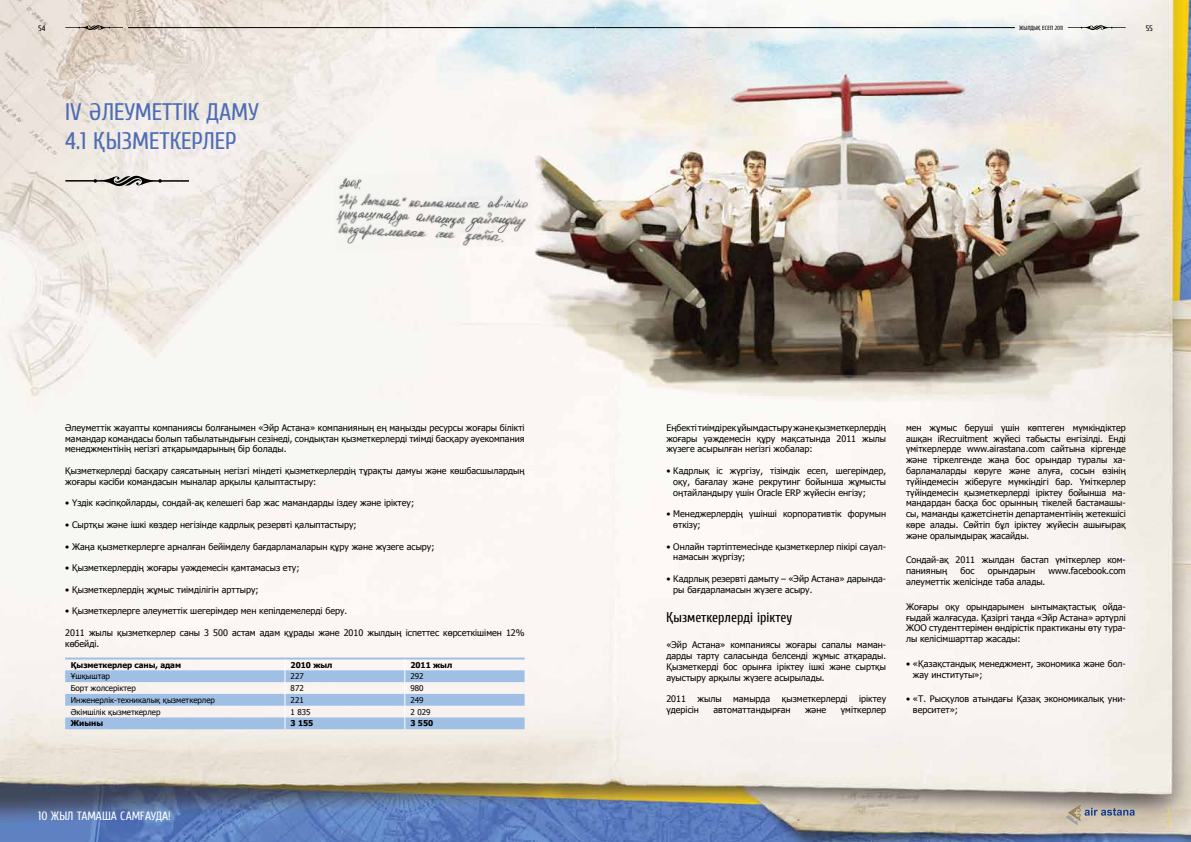
<style>
.page{position:relative;width:1191px;height:842px;background:#fff}
.page>*{position:absolute;margin:0;border:0;box-sizing:border-box;transform-origin:0 0}
.t1{font:24px/28.8px "Cuprum FF Ukz";color:#4e6db4}
.t2{font:14px "Cuprum FF Ukz";color:#000}
.t3{font:12px "Cuprum FF Ukz";letter-spacing:-.005em;color:#fff}
.t4{font:9px/10.8px "Tahoma";color:#000}
.t5{font:8px "Tahoma";color:#000}
.t6{font:700 8px "Tahoma";color:#000}
.t7{font:8px "Cuprum FF Ukz";color:#000}
.t8{font:6px "Cuprum FF Ukz";letter-spacing:-.005em;color:#000}
</style>
<div class="page">
<img style="left:0;top:0;width:1191px;height:842px">
<img style="left:333px;top:169px;width:200px;height:83px">
<svg style="left:1067px;top:25px;width:58px;height:5px"></svg>
<svg style="left:65px;top:25px;width:58px;height:5px"></svg>
<hr style="left:128px;top:27px;width:467px;height:1px;background:#000">
<svg style="left:1065px;top:804px;width:69px;height:21px"></svg>
<svg style="left:1167px;top:807px;width:1px;height:20px"></svg>
<hr style="left:596px;top:27px;width:418px;height:1px;background:#000">
<svg style="left:65px;top:176px;width:123px;height:10px"></svg>
<hr style="left:65px;top:657px;width:220px;height:2px;background:#9fbfe4">
<hr style="left:285px;top:657px;width:120px;height:2px;background:#9fbfe4">
<hr style="left:405px;top:657px;width:119px;height:2px;background:#9fbfe4">
<svg style="left:65px;top:659px;width:459px;height:70px"></svg>
<p class="t7" style="left:38px;top:24px;width:9px">54</p>
<p class="t8" style="left:1019px;top:24px;width:45px">Жылдық есеп 2011</p>
<p class="t7" style="left:1145px;top:24px;width:8px">55</p>
<h1 class="t1" style="left:65px;top:97px;width:37px">IV ӘЛЕУМЕТТ</h1>
<h1 class="t1" style="left:65px;top:97px;width:170px;text-indent:118px">ІК ДАМУ<br>4.1 Қызметкерлер</h1>
<p class="t4" style="left:65px;top:422px;width:461px;text-align:justify">Әлеуметтік жауапты компаниясы болғанымен «Эйр Астана» компанияның ең маңызды ресурсы жоғары білікті мамандар командасы болып табылатындығын сезінеді, сондықтан қызметкерлерді тиімді басқару әуекомпания менеджментінің негізгі атқарымдарының бір болады.</p>
<p class="t4" style="left:65px;top:465px;width:461px">Қызметкерлерді басқару саясатының негізгі міндеті қызметкерлердің тұрақты дамуы және көшбасшылардың жоғары кәсіби командасын мыналар арқылы қалыптастыру:</p>
<p class="t4" style="left:65px;top:497px;width:350px">• Үздік кәсіпқойларды, сондай-ақ келешегі бар жас мамандарды іздеу және іріктеу;</p>
<p class="t4" style="left:65px;top:519px;width:293px">• Сыртқы және ішкі көздер негізінде кадрлық резервті қалыптастыру;</p>
<p class="t4" style="left:65px;top:540px;width:371px">• Жаңа қызметкерлерге арналған бейімделу бағдарламаларын құру және жүзеге асыру;</p>
<p class="t4" style="left:65px;top:562px;width:236px">• Қызметкерлердің жоғары уәждемесін қамтамасыз ету;</p>
<p class="t4" style="left:65px;top:584px;width:195px">• Қызметкерлердің жұмыс тиімділігін арттыру;</p>
<p class="t4" style="left:65px;top:605px;width:284px">• Қызметкерлерге әлеуметтік шегерімдер мен кепілдемелерді беру.</p>
<p class="t4" style="left:65px;top:627px;width:461px">2011 жылы қызметкерлер саны 3 500 астам адам құрады және 2010 жылдың іспеттес көрсеткішімен 12% көбейді.</p>
<p class="t6" style="left:71px;top:659px;width:112px">Қызметкерлер саны, адам</p>
<p class="t6" style="left:291px;top:659px;width:43px">2010 жыл</p>
<p class="t6" style="left:410px;top:659px;width:43px">2011 жыл</p>
<p class="t5" style="left:71px;top:671px;width:41px">Ұшқыштар</p>
<p class="t5" style="left:291px;top:671px;width:15px">227</p>
<p class="t5" style="left:410px;top:671px;width:15px">292</p>
<p class="t5" style="left:71px;top:683px;width:66px">Борт жолсеріктер</p>
<p class="t5" style="left:291px;top:683px;width:15px">872</p>
<p class="t5" style="left:410px;top:683px;width:15px">980</p>
<p class="t5" style="left:71px;top:694px;width:146px">Инженерлік-техникалық қызметкерлер</p>
<p class="t5" style="left:291px;top:694px;width:15px">221</p>
<p class="t5" style="left:410px;top:694px;width:15px">249</p>
<p class="t5" style="left:71px;top:706px;width:91px">Әкімшілік қызметкерлер</p>
<p class="t5" style="left:291px;top:706px;width:21px">1 835</p>
<p class="t5" style="left:410px;top:706px;width:21px">2 029</p>
<p class="t6" style="left:71px;top:718px;width:34px">Жиыны</p>
<p class="t6" style="left:291px;top:718px;width:24px">3 155</p>
<p class="t6" style="left:410px;top:718px;width:24px">3 550</p>
<h3 class="t3" style="left:38px;top:809px;width:134px">10 жыл тамаша самғауда!</h3>
<p class="t4" style="left:666px;top:422px;width:221px;text-align:justify">Еңбектітиімдірекұйымдастыружәнеқызметкерлердің жоғары уәждемесін құру мақсатында 2011 жылы жүзеге асырылған негізгі жобалар:</p>
<p class="t4" style="left:673px;top:465px;width:214px;text-align:justify;text-indent:-7px">• Кадрлық іс жүргізу, тізімдік есеп, шегерімдер, оқу, бағалау және рекрутинг бойынша жұмысты оңтайландыру үшін Oracle ERP жүйесін енгізу;</p>
<p class="t4" style="left:673px;top:508px;width:214px;text-indent:-7px">• Менеджерлердің үшінші корпоративтік форумын өткізу;</p>
<p class="t4" style="left:673px;top:540px;width:214px;text-indent:-7px">• Онлайн тәртіптемесінде қызметкерлер пікірі сауал&shy;намасын жүргізу;</p>
<p class="t4" style="left:673px;top:573px;width:214px;text-indent:-7px">• Кадрлық резервті дамыту – «Эйр Астана» дарында&shy;ры бағдарламасын жүзеге асыру.</p>
<h2 class="t2" style="left:666px;top:609px;width:127px">Қызметкерлерді іріктеу</h2>
<p class="t4" style="left:666px;top:639px;width:221px;text-align:justify">«Эйр Астана» компаниясы жоғары сапалы маман&shy;дарды тарту саласында белсенді жұмыс атқарады.<br>Қызметкерді бос орынға іріктеу ішкі және сыртқы ауыстыру арқылы жүзеге асырылады.</p>
<p class="t4" style="left:666px;top:693px;width:21px">2011</p>
<p class="t4" style="left:697px;top:693px;width:26px">жылы</p>
<p class="t4" style="left:733px;top:693px;width:39px">мамырда</p>
<p class="t4" style="left:782px;top:693px;width:67px">қызметкерлерді</p>
<p class="t4" style="left:859px;top:693px;width:28px">іріктеу</p>
<p class="t4" style="left:666px;top:704px;width:34px">үдерісін</p>
<p class="t4" style="left:713px;top:704px;width:78px">автоматтандырған</p>
<p class="t4" style="left:805px;top:704px;width:23px">және</p>
<p class="t4" style="left:840px;top:704px;width:47px">үміткерлер</p>
<p class="t4" style="left:906px;top:422px;width:221px;text-align:justify">мен жұмыс беруші үшін көптеген мүмкіндіктер ашқан iRecruitment жүйесі табысты енгізілді. Енді үміткерлерде www.airastana.com сайтына кіргенде және тіркелгенде жаңа бос орындар туралы ха&shy;барламаларды көруге және алуға, сосын өзінің түйіндемесін жіберуге мүмкіндігі бар. Үміткерлер түйіндемесін қызметкерлерді іріктеу бойынша ма&shy;мандардан басқа бос орынның тікелей бастамашы&shy;сы, маманды қажетсінетін департаментінің жетекшісі көре алады. Сөйтіп бұл іріктеу жүйесін ашығырақ және оралымдырақ жасайды.</p>
<p class="t4" style="left:906px;top:554px;width:220px">Сондай-ақ 2011 жылдан бастап үміткерлер ком&shy;панияның</p>
<p class="t4" style="left:960px;top:565px;width:15px">бос</p>
<p class="t4" style="left:988px;top:565px;width:49px">орындарын</p>
<p class="t4" style="left:1048px;top:565px;width:79px">www.facebook.com</p>
<p class="t4" style="left:906px;top:576px;width:141px">әлеуметтік желісінде таба алады.</p>
<p class="t4" style="left:906px;top:601px;width:221px;text-align:justify">Жоғары оқу орындарымен ынтымақтастық ойда&shy;ғыдай жалғасуда. Қазіргі таңда «Эйр Астана» әртүрлі ЖОО студенттерімен өндірістік практиканы өту тура&shy;лы келісімшарттар жасады:</p>
<p class="t4" style="left:913px;top:658px;width:214px;text-indent:-7px">• «Қазақстандық менеджмент, экономика және бол&shy;жау институты»;</p>
<p class="t4" style="left:913px;top:693px;width:214px;text-indent:-7px">• «Т. Рысқулов атындағы Қазақ экономикалық уни&shy;верситет»;</p>
</div>
